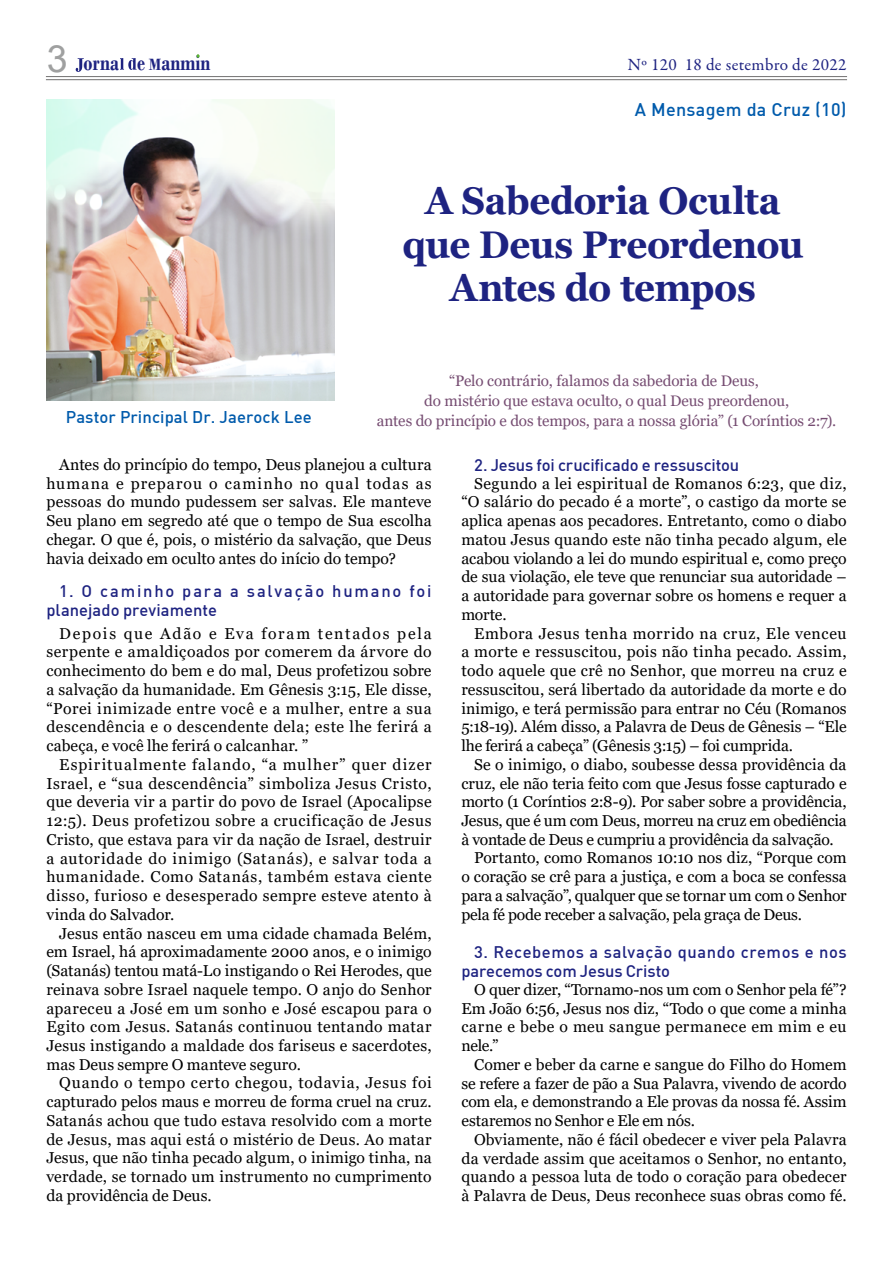
<style>
.page{position:relative;width:893px;height:1263px;background:#fff}
.page>*{position:absolute;margin:0;border:0;box-sizing:border-box;transform-origin:0 0}
.t1{font:700 38.55px/43.5px "Georgia";letter-spacing:-.015em;color:#1e2381;text-align:center;scale:.95 1}
.t2{font:700 23.7px "Bodoni";color:#1e2381;scale:.78 1}
.t3{font:18px "Dinmed";letter-spacing:.015em;color:#005bac}
.t4{font:17.25px "Garamond Premr Pro";letter-spacing:.02em;color:#1e2381}
.t5{font:16.65px "Dinmed";letter-spacing:.005em;color:#005bac}
.t6{font:16.5px/18.8px "Dinmed";letter-spacing:.035em;color:#1e2381}
.t7{font:16.5px/18.8px "Dinmed";letter-spacing:.11em;color:#1e2381}
.t8{font:16.5px "Dinmed";letter-spacing:.005em;color:#1e2381}
.t9{font:15.75px/18.8px "Georgia";color:#000;text-align:justify}
.t10{font:15.75px "Georgia";letter-spacing:-.02em;color:#000}
.t11{font:15.3px/20px "Georgia";letter-spacing:-.005em;color:#764d72;text-align:center}
.s1{font-family:"Arial";font-weight:400;font-size:37.5px;color:#9fa0a0}
.s2{font-size:17.1px}
</style>
<div class="page">
<img style="left:47px;top:100px;width:288px;height:300px">
<hr style="left:46px;top:76px;width:801px;height:1px;background:#727171">
<hr style="left:46px;top:79px;width:801px;height:1px;background:#727171">
<svg style="left:120px;top:58px;width:17px;height:12px"></svg>
<svg style="left:76px;top:58px;width:8px;height:14px"></svg>
<h2 class="t2" style="left:47px;top:48px;width:212px"><span class="s1">3</span> orna e <span class="s2">M</span>anmin</h2>
<p class="t4" style="left:628px;top:54px;width:220px">Nº 120 18 de setembro de 2022</p>
<p class="t3" style="left:635px;top:98px;width:213px">A Mensagem da Cruz (10)</p>
<h1 class="t1" style="left:402px;top:179px;width:424px">A Sabedoria Oculta que Deus Preordenou<br>Antes do tempos</h1>
<p class="t11" style="left:424px;top:371px;width:366px">“Pelo contrário, falamos da sabedoria de Deus,<br>do mistério que estava oculto, o qual Deus preordenou,</p>
<p class="t5" style="left:66px;top:407px;width:247px">Pastor Principal Dr. Jaerock Lee</p>
<p class="t11" style="left:377px;top:411px;width:461px">antes do princípio e dos tempos, para a nossa glória” (1 Coríntios 2:7).</p>
<p class="t9" style="left:46px;top:455px;width:387px;text-indent:13px">Antes do princípio do tempo, Deus planejou a cultura humana e preparou o caminho no qual todas as pessoas do mundo pudessem ser salvas. Ele manteve Seu plano em segredo até que o tempo de Sua escolha chegar. O que é, pois, o mistério da salvação, que Deus havia deixado em oculto antes do início do tempo?</p>
<p class="t7" style="left:46px;top:581px;width:387px;text-indent:13px">1. O caminho para a salvação humano foi planejado previamente</p>
<p class="t9" style="left:46px;top:624px;width:387px;text-indent:13px">Depois que Adão e Eva foram tentados pela serpente e amaldiçoados por comerem da árvore do conhecimento do bem e do mal, Deus profetizou sobre a salvação da humanidade. Em Gênesis 3:15, Ele disse, “Porei inimizade entre você e a mulher, entre a sua descendência e o descendente dela; este lhe ferirá a cabeça, e você lhe ferirá o calcanhar. ”</p>
<p class="t9" style="left:46px;top:755px;width:387px;text-indent:13px">Espiritualmente falando, “a mulher” quer dizer Israel, e “sua descendência” simboliza Jesus Cristo, que deveria vir a partir do povo de Israel (Apocalipse 12:5). Deus profetizou sobre a crucificação de Jesus Cristo, que estava para vir da nação de Israel, destruir a autoridade do inimigo (Satanás), e salvar toda a humanidade. Como Satanás, também estava ciente disso, furioso e desesperado sempre esteve atento à vinda do Salvador.</p>
<p class="t9" style="left:46px;top:924px;width:387px;text-indent:13px">Jesus então nasceu em uma cidade chamada Belém, em Israel, há aproximadamente 2000 anos, e o inimigo (Satanás) tentou matá-Lo instigando o Rei Herodes, que reinava sobre Israel naquele tempo. O anjo do Senhor apareceu a José em um sonho e José escapou para o Egito com Jesus. Satanás continuou tentando matar Jesus instigando a maldade dos fariseus e sacerdotes, mas Deus sempre O manteve seguro.</p>
<p class="t9" style="left:46px;top:1074px;width:387px;text-indent:13px">Quando o tempo certo chegou, todavia, Jesus foi capturado pelos maus e morreu de forma cruel na cruz.<br>Satanás achou que tudo estava resolvido com a morte de Jesus, mas aqui está o mistério de Deus. Ao matar Jesus, que não tinha pecado algum, o inimigo tinha, na verdade, se tornado um instrumento no cumprimento da providência de Deus.</p>
<p class="t8" style="left:474px;top:454px;width:267px">2. Jesus foi crucificado e ressuscitou</p>
<p class="t9" style="left:461px;top:474px;width:387px;text-indent:13px">Segundo a lei espiritual de Romanos 6:23, que diz, “O salário do pecado é a morte”, o castigo da morte se aplica apenas aos pecadores. Entretanto, como o diabo matou Jesus quando este não tinha pecado algum, ele acabou violando a lei do mundo espiritual e, como preço de sua violação, ele teve que renunciar sua autoridade – a autoridade para governar sobre os homens e requer a morte.</p>
<p class="t9" style="left:461px;top:624px;width:387px;text-indent:13px">Embora Jesus tenha morrido na cruz, Ele venceu a morte e ressuscitou, pois não tinha pecado. Assim, todo aquele que crê no Senhor, que morreu na cruz e ressuscitou, será libertado da autoridade da morte e do inimigo, e terá permissão para entrar no Céu (Romanos 5:18-19). Além disso, a Palavra de Deus de Gênesis – “Ele lhe ferirá a cabeça” (Gênesis 3:15) – foi cumprida.</p>
<p class="t9" style="left:474px;top:755px;width:374px">Se o inimigo, o diabo, soubesse dessa providência da</p>
<p class="t9" style="left:461px;top:774px;width:387px">cruz, ele não teria feito com que Jesus fosse capturado e</p>
<p class="t9" style="left:461px;top:793px;width:387px">morto (1 Coríntios 2:8-9). Por saber sobre a providência,</p>
<p class="t9" style="left:461px;top:811px;width:387px">Jesus, que é um com Deus, morreu na cruz em obediência</p>
<p class="t9" style="left:461px;top:830px;width:374px">à vontade de Deus e cumpriu a providência da salvação.</p>
<p class="t9" style="left:474px;top:849px;width:374px">Portanto, como Romanos 10:10 nos diz, “Porque com</p>
<p class="t9" style="left:461px;top:868px;width:387px">o coração se crê para a justiça, e com a boca se confessa</p>
<p class="t10" style="left:461px;top:886px;width:387px">para a salvação”, qualquer que se tornar um com o Senhor</p>
<p class="t9" style="left:461px;top:905px;width:342px">pela fé pode receber a salvação, pela graça de Deus.</p>
<p class="t6" style="left:461px;top:942px;width:387px;text-indent:13px">3. Recebemos a salvação quando cremos e nos parecemos com Jesus Cristo</p>
<p class="t9" style="left:461px;top:980px;width:387px;text-indent:13px">O quer dizer, “Tornamo-nos um com o Senhor pela fé”?<br>Em João 6:56, Jesus nos diz, “Todo o que come a minha carne e bebe o meu sangue permanece em mim e eu nele.”</p>
<p class="t9" style="left:461px;top:1055px;width:387px;text-indent:13px">Comer e beber da carne e sangue do Filho do Homem se refere a fazer de pão a Sua Palavra, vivendo de acordo com ela, e demonstrando a Ele provas da nossa fé. Assim estaremos no Senhor e Ele em nós.</p>
<p class="t9" style="left:461px;top:1130px;width:387px;text-indent:13px">Obviamente, não é fácil obedecer e viver pela Palavra da verdade assim que aceitamos o Senhor, no entanto, quando a pessoa luta de todo o coração para obedecer à Palavra de Deus, Deus reconhece suas obras como fé.</p>
</div>
